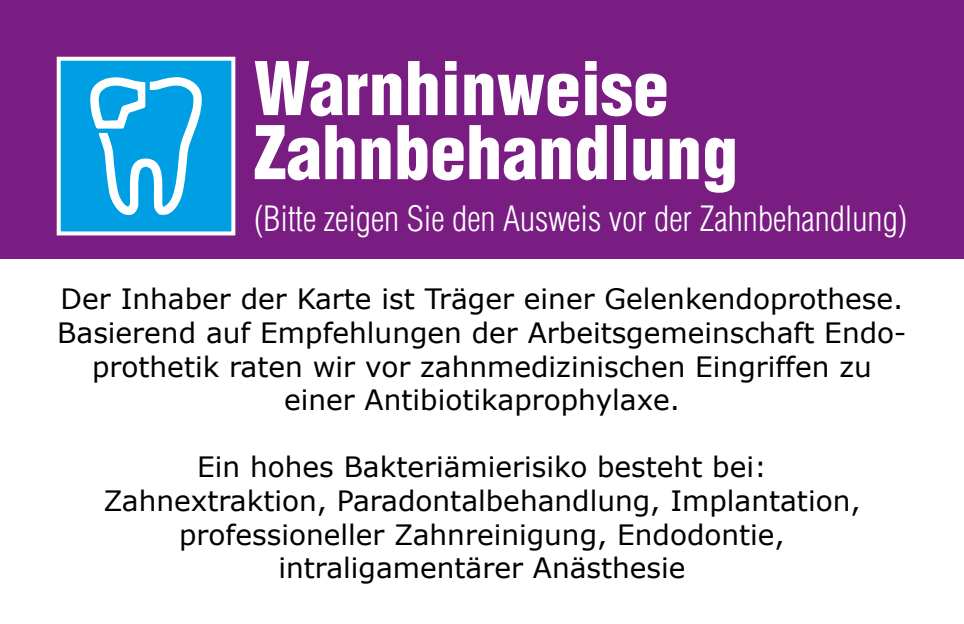
<style>
.page{position:relative;width:964px;height:624px;background:#fff}
.page>*{position:absolute;margin:0;border:0;box-sizing:border-box;transform-origin:0 0}
.t1{font:900 condensed 72px/64px "Helvetica";color:#fff}
.t2{font:300 condensed 34px "Helvetica";color:#fff}
.t3{font:28px/33.6px "Verdana";color:#000;text-align:center}
</style>
<div class="page">
<div style="left:0;top:0;width:964px;height:259px;background:#791d82"></div>
<div style="left:57px;top:57px;width:178px;height:178px;background:#009ee3;border:4px solid #fff"></div>
<svg style="left:90px;top:77px;width:112px;height:138px"></svg>
<h1 class="t1" style="left:254px;top:56px;width:485px">Warnhinweise<br>Zahnbehandlung</h1>
<p class="t2" style="left:254px;top:199px;width:655px">(Bitte zeigen Sie den Ausweis vor der Zahnbehandlung)</p>
<p class="t3" style="left:57px;top:282px;width:851px">Der Inhaber der Karte ist Träger einer Gelenkendoprothese.<br>Basierend auf Empfehlungen der Arbeitsgemeinschaft Endo&shy;prothetik raten wir vor zahnmedizinischen Eingriffen zu einer Antibiotikaprophylaxe.</p>
<p class="t3" style="left:103px;top:450px;width:758px">Ein hohes Bakteriämierisiko besteht bei:<br>Zahnextraktion, Paradontalbehandlung, Implantation, professioneller Zahnreinigung, Endodontie, intraligamentärer Anästhesie</p>
</div>
